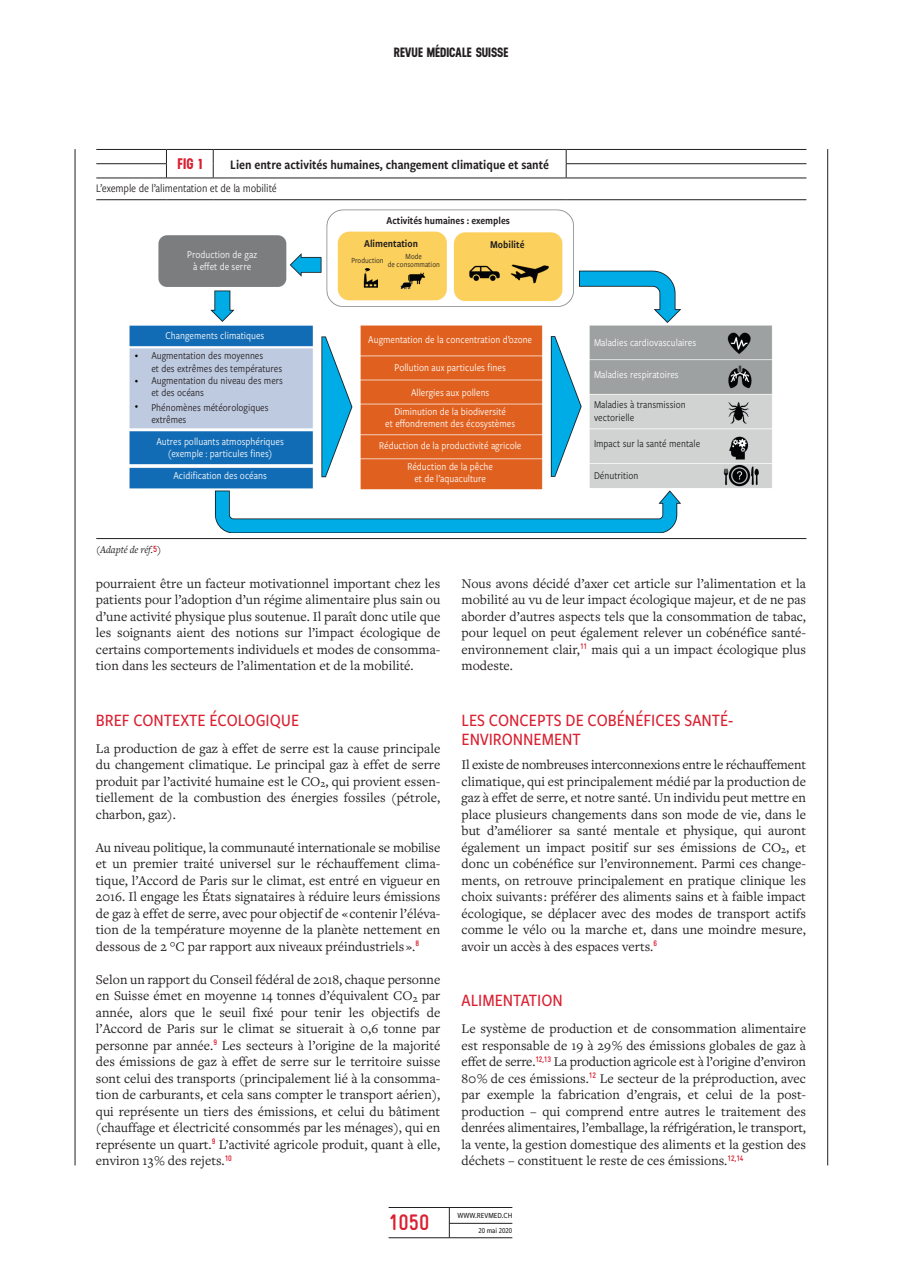
<style>
.page{position:relative;width:902px;height:1272px;background:#fff}
.page>*{position:absolute;margin:0;border:0;box-sizing:border-box;transform-origin:0 0}
.t1{font:700 22.5px "Gravur Condensed Pro";color:#da2031}
.t2{font:500 18px/19.5px "Freight Sans Cnd Pro";color:#da2031}
.t3{font:700 15.3px "Neusa";color:#da2031}
.t4{font:13.8px/16.5px "Freight Text Pro";color:#231f20;text-align:justify}
.t5{font:13.5px "Freight Sans Cnd Pro Semi";color:#231f20}
.t6{font:700 13.5px "Neusa";letter-spacing:-.005em;color:#231f20}
.t7{font:12px "Freight Sans Cnd Pro";letter-spacing:-.01em;color:#231f20}
.t8{font:10.95px/12.3px "Freight Sans Cnd Pro";color:#fff;text-align:center}
.t9{font:10.95px/12.5px "Freight Sans Cnd Pro";color:#231f20}
.t10{font:10.95px/23.1px "Freight Sans Cnd Pro Semi";color:#231f20}
.t11{font:italic 10.5px "Freight Text Pro";letter-spacing:-.01em;color:#231f20}
.t12{font:8.1px/8.1px "Freight Sans Cnd Pro";color:#231f20;text-align:center}
.t13{font:500 8.1px "Freight Sans Cnd Pro";color:#231f20}
.t14{font:500 7.8px "Freight Sans Cnd Pro";color:#231f20}
.s1{font-family:"Gravur Condensed Pro";font-weight:700;font-style:normal;font-size:9px;color:#da2031}
</style>
<div class="page">
<hr style="left:389px;top:1237px;width:123px;height:1px;background:#231f20">
<hr style="left:389px;top:1207px;width:123px;height:1px;background:#231f20">
<hr style="left:449px;top:1223px;width:63px;height:1px;background:#231f20">
<svg style="left:449px;top:1208px;width:1px;height:29px"></svg>
<hr style="left:75px;top:149px;width:1px;height:1016px;background:#231f20">
<hr style="left:827px;top:149px;width:1px;height:1016px;background:#231f20">
<img style="left:130px;top:209px;width:643px;height:323px">
<div style="left:344px;top:238px;width:98px;height:29px;background:#fcd05d"></div>
<div style="left:485px;top:234px;width:46px;height:16px;background:#fcd05d"></div>
<div style="left:357px;top:212px;width:184px;height:18px;background:#fff"></div>
<div style="left:172px;top:246px;width:105px;height:30px;background:#7b7d7e"></div>
<div style="left:144px;top:329px;width:154px;height:15px;background:#126cb5"></div>
<div style="left:135px;top:433px;width:175px;height:28px;background:#126cb5"></div>
<div style="left:155px;top:470px;width:133px;height:13px;background:#126cb5"></div>
<div style="left:365px;top:329px;width:171px;height:25px;background:#e0611f"></div>
<div style="left:364px;top:358px;width:171px;height:18px;background:#e0611f"></div>
<div style="left:369px;top:383px;width:162px;height:17px;background:#e0611f"></div>
<div style="left:365px;top:406px;width:169px;height:24px;background:#e0611f"></div>
<div style="left:364px;top:437px;width:171px;height:16px;background:#e0611f"></div>
<div style="left:377px;top:462px;width:149px;height:26px;background:#e0611f"></div>
<div style="left:592px;top:330px;width:119px;height:26px;background:#9ea1a2"></div>
<div style="left:593px;top:363px;width:105px;height:28px;background:#9ea1a2"></div>
<div style="left:591px;top:396px;width:127px;height:30px;background:#d1d3d3"></div>
<div style="left:591px;top:432px;width:119px;height:27px;background:#d1d3d3"></div>
<div style="left:592px;top:465px;width:116px;height:20px;background:#d1d3d3"></div>
<div style="left:144px;top:351px;width:165px;height:74px;background:#becae0"></div>
<hr style="left:96px;top:163px;width:71px;height:1px;background:#231f20">
<svg style="left:166px;top:150px;width:1px;height:28px"></svg>
<svg style="left:213px;top:150px;width:1px;height:28px"></svg>
<hr style="left:566px;top:163px;width:240px;height:1px;background:#231f20">
<hr style="left:96px;top:178px;width:70px;height:1px;background:#231f20">
<hr style="left:166px;top:178px;width:47px;height:1px;background:#231f20">
<hr style="left:213px;top:178px;width:353px;height:1px;background:#231f20">
<hr style="left:566px;top:178px;width:240px;height:1px;background:#231f20">
<hr style="left:96px;top:199px;width:70px;height:1px;background:#231f20">
<hr style="left:166px;top:199px;width:47px;height:1px;background:#231f20">
<hr style="left:213px;top:199px;width:353px;height:1px;background:#231f20">
<hr style="left:566px;top:199px;width:240px;height:1px;background:#231f20">
<svg style="left:566px;top:150px;width:1px;height:28px"></svg>
<hr style="left:96px;top:149px;width:70px;height:1px;background:#231f20">
<hr style="left:166px;top:149px;width:47px;height:1px;background:#231f20">
<hr style="left:213px;top:149px;width:353px;height:1px;background:#231f20">
<hr style="left:566px;top:149px;width:240px;height:1px;background:#231f20">
<hr style="left:96px;top:538px;width:710px;height:1px;background:#231f20">
<p class="t6" style="left:394px;top:43px;width:116px">REVUE MÉDICALE SUISSE</p>
<p class="t3" style="left:178px;top:153px;width:26px">FIG 1</p>
<p class="t5" style="left:230px;top:155px;width:320px">Lien entre activités humaines, changement climatique et santé</p>
<p class="t7" style="left:96px;top:180px;width:182px">L’exemple de l’alimentation et de la mobilité</p>
<p class="t10" style="left:364px;top:208px;width:147px;text-indent:22px">Activités humaines : exemples<br>Alimentation</p>
<p class="t10" style="left:490px;top:233px;width:36px">Mobilité</p>
<p class="t8" style="left:187px;top:248px;width:71px">Production de gaz à effet de serre</p>
<p class="t12" style="left:351px;top:256px;width:34px">Production</p>
<p class="t12" style="left:388px;top:252px;width:54px">Mode<br>de consommation</p>
<p class="t8" style="left:165px;top:329px;width:101px">Changements climatiques</p>
<p class="t9" style="left:151px;top:349px;width:133px">Augmentation des moyennes<br>et des extrêmes des températures<br>Augmentation du niveau des mers et des océans</p>
<p class="t9" style="left:151px;top:400px;width:119px">Phénomènes météorologiques extrêmes</p>
<p class="t8" style="left:156px;top:435px;width:129px">Autres polluants atmosphériques (exemple : particules fines)</p>
<p class="t8" style="left:173px;top:469px;width:95px">Acidification des océans</p>
<p class="t11" style="left:96px;top:543px;width:66px">(Adapté de réf.<span class="s1">5</span>)</p>
<p class="t8" style="left:368px;top:333px;width:165px">Augmentation de la concentration d’ozone</p>
<p class="t8" style="left:395px;top:361px;width:113px">Pollution aux particules fines</p>
<p class="t8" style="left:394px;top:382px;width:113px;line-height:19.5px">Allergies aux pollens<br>Diminution de la biodiversité</p>
<p class="t8" style="left:379px;top:413px;width:144px;line-height:21.3px">et effondrement des écosystèmes<br>Réduction de la productivité agricole<br>Réduction de la pêche</p>
<p class="t8" style="left:414px;top:472px;width:73px">et de l’aquaculture</p>
<p class="t8" style="left:594px;top:336px;width:104px">Maladies cardiovasculaires</p>
<p class="t8" style="left:594px;top:368px;width:86px">Maladies respiratoires</p>
<p class="t9" style="left:594px;top:398px;width:93px">Maladies à transmission vectorielle</p>
<p class="t9" style="left:594px;top:437px;width:108px">Impact sur la santé mentale</p>
<p class="t9" style="left:594px;top:469px;width:46px">Dénutrition</p>
<p class="t4" style="left:96px;top:575px;width:346px">pourraient être un facteur motivationnel important chez les patients pour l’adoption d’un régime alimentaire plus sain ou d’une activité physique plus soutenue. Il paraît donc utile que les soignants aient des notions sur l’impact écologique de certains comportements individuels et modes de consomma&shy;tion dans les secteurs de l’alimentation et de la mobilité.</p>
<h2 class="t2" style="left:96px;top:709px;width:205px">BREF CONTEXTE ÉCOLOGIQUE</h2>
<p class="t4" style="left:96px;top:740px;width:346px">La production de gaz à effet de serre est la cause principale du changement climatique. Le principal gaz à effet de serre produit par l’activité humaine est le CO<sub>2</sub>, qui provient essen&shy;tiellement de la combustion des énergies fossiles (pétrole, charbon, gaz).</p>
<p class="t4" style="left:96px;top:839px;width:346px">Au niveau politique, la communauté internationale se mobilise et un premier traité universel sur le réchauffement clima&shy;tique, l’Accord de Paris sur le climat, est entré en vigueur en 2016. Il engage les États signataires à réduire leurs émissions de gaz à effet de serre, avec pour objectif de « contenir l’éléva&shy;tion de la température moyenne de la planète nettement en dessous de 2 °C par rapport aux niveaux préindustriels ».<sup>8</sup></p>
<p class="t4" style="left:96px;top:971px;width:346px">Selon un rapport du Conseil fédéral de 2018, chaque personne en Suisse émet en moyenne 14 tonnes d’équivalent CO<sub>2</sub> par année, alors que le seuil fixé pour tenir les objectifs de l’Accord de Paris sur le climat se situerait à 0,6 tonne par personne par année.<sup>9</sup> Les secteurs à l’origine de la majorité des émissions de gaz à effet de serre sur le territoire suisse sont celui des transports (principalement lié à la consomma&shy;tion de carburants, et cela sans compter le transport aérien), qui représente un tiers des émissions, et celui du bâtiment (chauffage et électricité consommés par les ménages), qui en représente un quart.<sup>9</sup> L’activité agricole produit, quant à elle, environ 13 % des rejets.<sup>10</sup></p>
<p class="t4" style="left:462px;top:575px;width:346px">Nous avons décidé d’axer cet article sur l’alimentation et la mobilité au vu de leur impact écologique majeur, et de ne pas aborder d’autres aspects tels que la consommation de tabac, pour lequel on peut également relever un cobénéfice santé&shy;environnement clair,<sup>11</sup> mais qui a un impact écologique plus modeste.</p>
<h2 class="t2" style="left:462px;top:709px;width:273px">LES CONCEPTS DE COBÉNÉFICES SANTÉ-<br>ENVIRONNEMENT</h2>
<p class="t4" style="left:462px;top:756px;width:346px">Il existe de nombreuses interconnexions entre le réchauffement climatique, qui est principalement médié par la production de gaz à effet de serre, et notre santé. Un individu peut mettre en place plusieurs changements dans son mode de vie, dans le but d’améliorer sa santé mentale et physique, qui auront également un impact positif sur ses émissions de CO<sub>2</sub>, et donc un cobénéfice sur l’environnement. Parmi ces change&shy;ments, on retrouve principalement en pratique clinique les choix suivants : préférer des aliments sains et à faible impact écologique, se déplacer avec des modes de transport actifs comme le vélo ou la marche et, dans une moindre mesure, avoir un accès à des espaces verts.<sup>6</sup></p>
<h2 class="t2" style="left:462px;top:990px;width:103px">ALIMENTATION</h2>
<p class="t4" style="left:462px;top:1020px;width:346px">Le système de production et de consommation alimentaire est responsable de 19 à 29 % des émissions globales de gaz à effet de serre.<sup>12,13</sup> La production agricole est à l’origine d’environ 80 % de ces émissions.<sup>12</sup> Le secteur de la préproduction, avec par exemple la fabrication d’engrais, et celui de la post&shy;production – qui comprend entre autres le traitement des denrées alimentaires, l’emballage, la réfrigération, le transport, la vente, la gestion domestique des aliments et la gestion des déchets – constituent le reste de ces émissions.<sup>12,14</sup></p>
<h1 class="t1" style="left:389px;top:1210px;width:42px">1050</h1>
<p class="t13" style="left:458px;top:1210px;width:56px">WWW.REVMED.CH</p>
<p class="t14" style="left:478px;top:1225px;width:35px">20 mai 2020</p>
</div>
